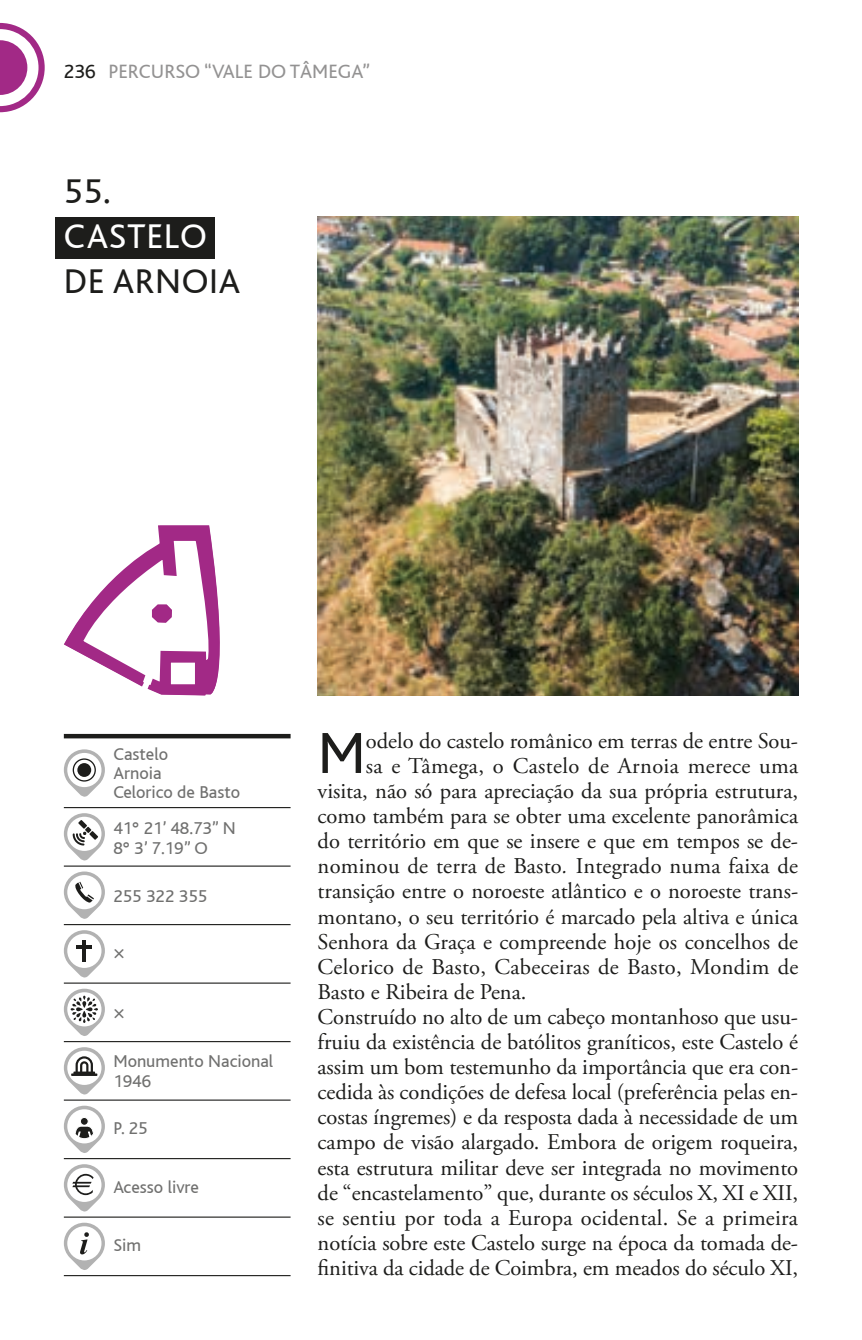
<style>
.page{position:relative;width:862px;height:1340px;background:#fff}
.page>*{position:absolute;margin:0;border:0;box-sizing:border-box;transform-origin:0 0}
.t1{font:60.52px "Bliss";color:#1d1d1b}
.t2{font:36px "Bliss";letter-spacing:.02em;color:#1d1d1b}
.t3{font:36px "Bliss";letter-spacing:.02em;color:#fff}
.t4{font:22.5px "Adobe Garamond Pro";color:#1d1d1b}
.t5{font:20.25px "Bliss";color:#939292}
.t6{font:18px/19.1px "Bliss";color:#70706f}
.s1{color:#1d1d1b}
.s2{font-style:italic}
</style>
<div class="page">
<svg style="left:0;top:23px;width:45px;height:89px"></svg>
<img style="left:317px;top:217px;width:480px;height:478px">
<svg style="left:64px;top:525px;width:156px;height:171px"></svg>
<hr style="left:64px;top:734px;width:226px;height:4px;background:#1d1d1b">
<hr style="left:64px;top:807px;width:226px;height:1px;background:#1d1d1b">
<hr style="left:64px;top:865px;width:226px;height:1px;background:#1d1d1b">
<hr style="left:64px;top:924px;width:226px;height:1px;background:#1d1d1b">
<hr style="left:64px;top:982px;width:226px;height:1px;background:#1d1d1b">
<hr style="left:64px;top:1041px;width:226px;height:1px;background:#1d1d1b">
<hr style="left:64px;top:1099px;width:226px;height:1px;background:#1d1d1b">
<hr style="left:64px;top:1158px;width:226px;height:1px;background:#1d1d1b">
<hr style="left:64px;top:1216px;width:226px;height:1px;background:#1d1d1b">
<hr style="left:64px;top:1274px;width:226px;height:2px;background:#1d1d1b">
<svg style="left:64px;top:813px;width:41px;height:48px"></svg>
<svg style="left:64px;top:749px;width:41px;height:48px"></svg>
<svg style="left:64px;top:930px;width:41px;height:48px"></svg>
<svg style="left:64px;top:988px;width:41px;height:48px"></svg>
<svg style="left:64px;top:1047px;width:41px;height:48px"></svg>
<svg style="left:64px;top:1105px;width:41px;height:48px"></svg>
<svg style="left:64px;top:1164px;width:41px;height:48px"></svg>
<svg style="left:64px;top:1222px;width:41px;height:48px"></svg>
<svg style="left:64px;top:871px;width:41px;height:48px"></svg>
<div style="left:55px;top:217px;width:160px;height:41px;background:#1d1d1b"></div>
<p class="t5" style="left:64px;top:61px;width:308px"><span class="s1">236</span> PERCURSO “VALE DO TÂMEGA”</p>
<h2 class="t2" style="left:64px;top:172px;width:48px">55.</h2>
<h2 class="t3" style="left:64px;top:217px;width:144px">CASTELO</h2>
<h2 class="t2" style="left:64px;top:262px;width:178px">DE ARNOIA</h2>
<p class="t6" style="left:113px;top:744px;width:128px">Castelo<br>Arnoia<br>Celorico de Basto</p>
<p class="t6" style="left:113px;top:819px;width:124px">41° 21’ 48.73” N<br>8° 3’ 7.19” O</p>
<p class="t6" style="left:113px;top:886px;width:95px">255 322 355</p>
<p class="t6" style="left:113px;top:943px;width:13px">×</p>
<p class="t6" style="left:113px;top:1002px;width:13px">×</p>
<p class="t6" style="left:113px;top:1052px;width:161px">Monumento Nacional<br>1946</p>
<p class="t6" style="left:113px;top:1118px;width:36px">P. 25</p>
<p class="t6" style="left:113px;top:1177px;width:87px">Acesso livre</p>
<p class="t6" style="left:113px;top:1236px;width:29px">Sim</p>
<h1 class="t1" style="left:317px;top:721px;width:50px">M</h1>
<p class="t4" style="left:365px;top:727px;width:433px">odelo do castelo românico em terras de entre Sou-</p>
<p class="t4" style="left:365px;top:752px;width:434px">sa e Tâmega, o Castelo de Arnoia merece uma</p>
<p class="t4" style="left:317px;top:777px;width:482px">visita, não só para apreciação da sua própria estrutura,</p>
<p class="t4" style="left:317px;top:802px;width:481px">como também para se obter uma excelente panorâmica</p>
<p class="t4" style="left:317px;top:827px;width:481px">do território em que se insere e que em tempos se de-</p>
<p class="t4" style="left:317px;top:852px;width:481px">nominou de terra de Basto<span class="s2">.</span> Integrado numa faixa de</p>
<p class="t4" style="left:317px;top:877px;width:482px">transição entre o noroeste atlântico e o noroeste trans-</p>
<p class="t4" style="left:317px;top:903px;width:481px">montano, o seu território é marcado pela altiva e única</p>
<p class="t4" style="left:317px;top:928px;width:481px">Senhora da Graça e compreende hoje os concelhos de</p>
<p class="t4" style="left:317px;top:953px;width:482px">Celorico de Basto, Cabeceiras de Basto, Mondim de</p>
<p class="t4" style="left:317px;top:978px;width:210px">Basto e Ribeira de Pena.</p>
<p class="t4" style="left:317px;top:1003px;width:481px">Construído no alto de um cabeço montanhoso que usu-</p>
<p class="t4" style="left:317px;top:1028px;width:482px">fruiu da existência de batólitos graníticos, este Castelo é</p>
<p class="t4" style="left:317px;top:1053px;width:482px">assim um bom testemunho da importância que era con-</p>
<p class="t4" style="left:317px;top:1078px;width:481px">cedida às condições de defesa local (preferência pelas en-</p>
<p class="t4" style="left:317px;top:1103px;width:482px">costas íngremes) e da resposta dada à necessidade de um</p>
<p class="t4" style="left:317px;top:1128px;width:482px">campo de visão alargado. Embora de origem roqueira,</p>
<p class="t4" style="left:317px;top:1153px;width:481px">esta estrutura militar deve ser integrada no movimento</p>
<p class="t4" style="left:317px;top:1178px;width:481px">de “encastelamento” que, durante os séculos X, XI e XII,</p>
<p class="t4" style="left:317px;top:1204px;width:481px">se sentiu por toda a Europa ocidental. Se a primeira</p>
<p class="t4" style="left:317px;top:1229px;width:481px">notícia sobre este Castelo surge na época da tomada de-</p>
<p class="t4" style="left:317px;top:1254px;width:481px">finitiva da cidade de Coimbra, em meados do século XI,</p>
</div>
